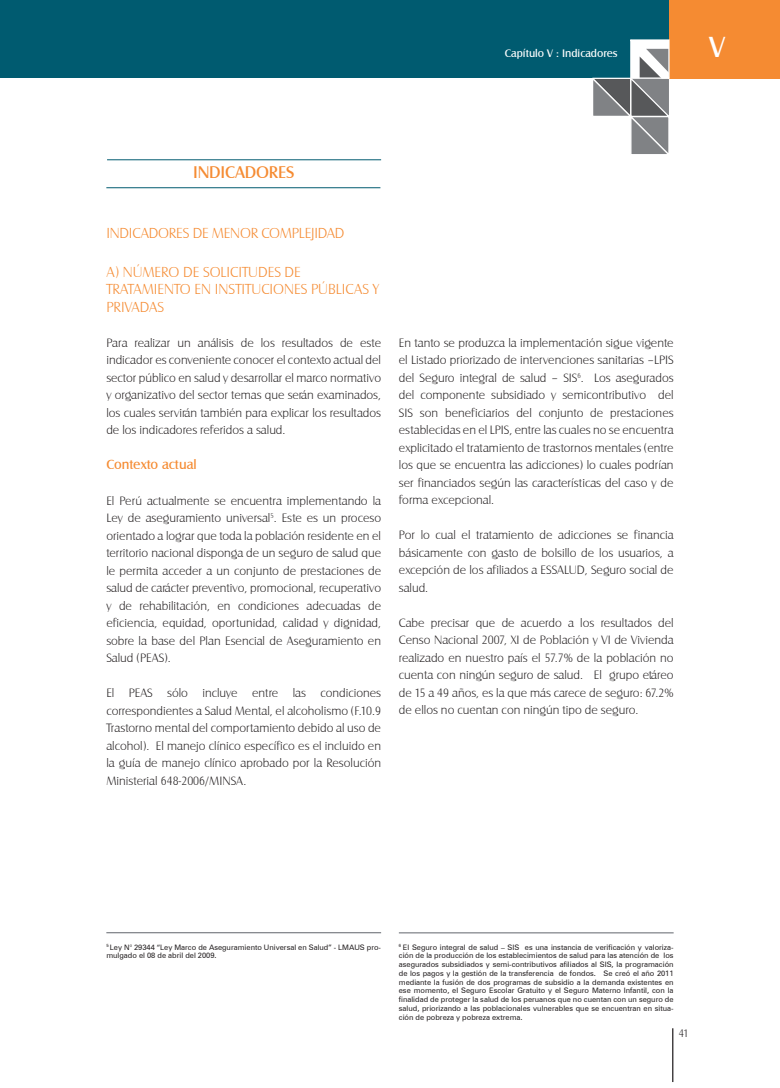
<style>
.page{position:relative;width:780px;height:1088px;background:#fff}
.page>*{position:absolute;margin:0;border:0;box-sizing:border-box;transform-origin:0 0}
.t1{font:30px "Castle T";color:#fff}
.t2{font:17.5px "Castle T";letter-spacing:-.015em;color:#f58b32}
.t3{font:15px "Castle T Ligh";color:#f58b32}
.t4{font:13.75px "Castle T";color:#f58b32}
.t5{font:12.5px/17.5px "Castle T Ligh";color:#231f20;text-align:justify}
.t6{font:11.25px "Castle T";color:#fff}
.t7{font:11.25px "Castle T Ligh";color:#231f20}
.t8{font:7.5px/8.8px "Zurich BT";color:#231f20;text-align:justify}
</style>
<div class="page">
<hr style="left:672px;top:1028px;width:1px;height:54px;background:#231f20">
<div style="left:0;top:0;width:691px;height:78px;background:#005b70"></div>
<div style="left:669px;top:0;width:111px;height:78px;background:#f58b32"></div>
<svg style="left:592px;top:39px;width:78px;height:115px"></svg>
<hr style="left:106px;top:932px;width:275px;height:1px;background:#81848a">
<hr style="left:399px;top:932px;width:274px;height:1px;background:#81848a">
<hr style="left:107px;top:159px;width:274px;height:1px;background:#005b70">
<hr style="left:106px;top:187px;width:274px;height:1px;background:#005b70">
<p class="t6" style="left:505px;top:47px;width:114px">Capítulo V : Indicadores</p>
<p class="t1" style="left:709px;top:30px;width:17px">V</p>
<p class="t2" style="left:193px;top:163px;width:102px">INDICADORES</p>
<p class="t3" style="left:106px;top:225px;width:240px">INDICADORES DE MENOR COMPLEJIDAD</p>
<p class="t3" style="left:106px;top:264px;width:196px">A) NÚMERO DE SOLICITUDES DE</p>
<p class="t3" style="left:106px;top:281px;width:274px">TRATAMIENTO EN INSTITUCIONES PÚBLICAS Y</p>
<p class="t3" style="left:106px;top:299px;width:59px">PRIVADAS</p>
<p class="t5" style="left:106px;top:334px;width:276px">Para realizar un análisis de los resultados de este indicador es conveniente conocer el contexto actual del sector público en salud y desarrollar el marco normativo y organizativo del sector temas que serán examinados, los cuales servirán también para explicar los resultados de los indicadores referidos a salud.</p>
<p class="t4" style="left:106px;top:457px;width:92px">Contexto actual</p>
<p class="t5" style="left:106px;top:492px;width:276px">El Perú actualmente se encuentra implementando la Ley de aseguramiento universal<sup>5</sup>. Este es un proceso orientado a lograr que toda la población residente en el territorio nacional disponga de un seguro de salud que le permita acceder a un conjunto de prestaciones de salud de carácter preventivo, promocional, recuperativo y de rehabilitación, en condiciones adecuadas de eficiencia, equidad, oportunidad, calidad y dignidad, sobre la base del Plan Esencial de Aseguramiento en Salud (PEAS).</p>
<p class="t5" style="left:106px;top:684px;width:276px">El PEAS sólo incluye entre las condiciones correspondientes a Salud Mental, el alcoholismo (F.10.9<br>Trastorno mental del comportamiento debido al uso de alcohol). El manejo clínico específico es el incluido en la guía de manejo clínico aprobado por la Resolución Ministerial 648-2006/MINSA.</p>
<p class="t5" style="left:399px;top:334px;width:276px">En tanto se produzca la implementación sigue vigente el Listado priorizado de intervenciones sanitarias –LPIS del Seguro integral de salud – SIS<sup>6</sup>. Los asegurados del componente subsidiado y semicontributivo del SIS son beneficiarios del conjunto de prestaciones establecidas en el LPIS, entre las cuales no se encuentra explicitado el tratamiento de trastornos mentales (entre los que se encuentra las adicciones) lo cuales podrían ser financiados según las características del caso y de forma excepcional.</p>
<p class="t5" style="left:399px;top:527px;width:276px">Por lo cual el tratamiento de adicciones se financia básicamente con gasto de bolsillo de los usuarios, a excepción de los afiliados a ESSALUD, Seguro social de salud.</p>
<p class="t5" style="left:399px;top:614px;width:276px">Cabe precisar que de acuerdo a los resultados del Censo Nacional 2007, XI de Población y VI de Vivienda realizado en nuestro país el 57.7% de la población no cuenta con ningún seguro de salud. El grupo etáreo de 15 a 49 años, es la que más carece de seguro: 67.2% de ellos no cuentan con ningún tipo de seguro.</p>
<p class="t8" style="left:106px;top:942px;width:276px"><sup>5</sup> Ley N° 29344 “Ley Marco de Aseguramiento Universal en Salud” - LMAUS pro&shy;mulgado el 08 de abril del 2009.</p>
<p class="t8" style="left:399px;top:942px;width:276px"><sup>6</sup> El Seguro integral de salud – SIS es una instancia de verificación y valoriza&shy;ción de la producción de los establecimientos de salud para las atención de los asegurados subsidiados y semi-contributivos afiliados al SIS, la programación de los pagos y la gestión de la transferencia de fondos. Se creó el año 2011 mediante la fusión de dos programas de subsidio a la demanda existentes en ese momento, el Seguro Escolar Gratuito y el Seguro Materno Infantil, con la finalidad de proteger la salud de los peruanos que no cuentan con un seguro de salud, priorizando a las poblacionales vulnerables que se encuentran en situa&shy;ción de pobreza y pobreza extrema.</p>
<p class="t7" style="left:679px;top:1027px;width:12px">41</p>
</div>
